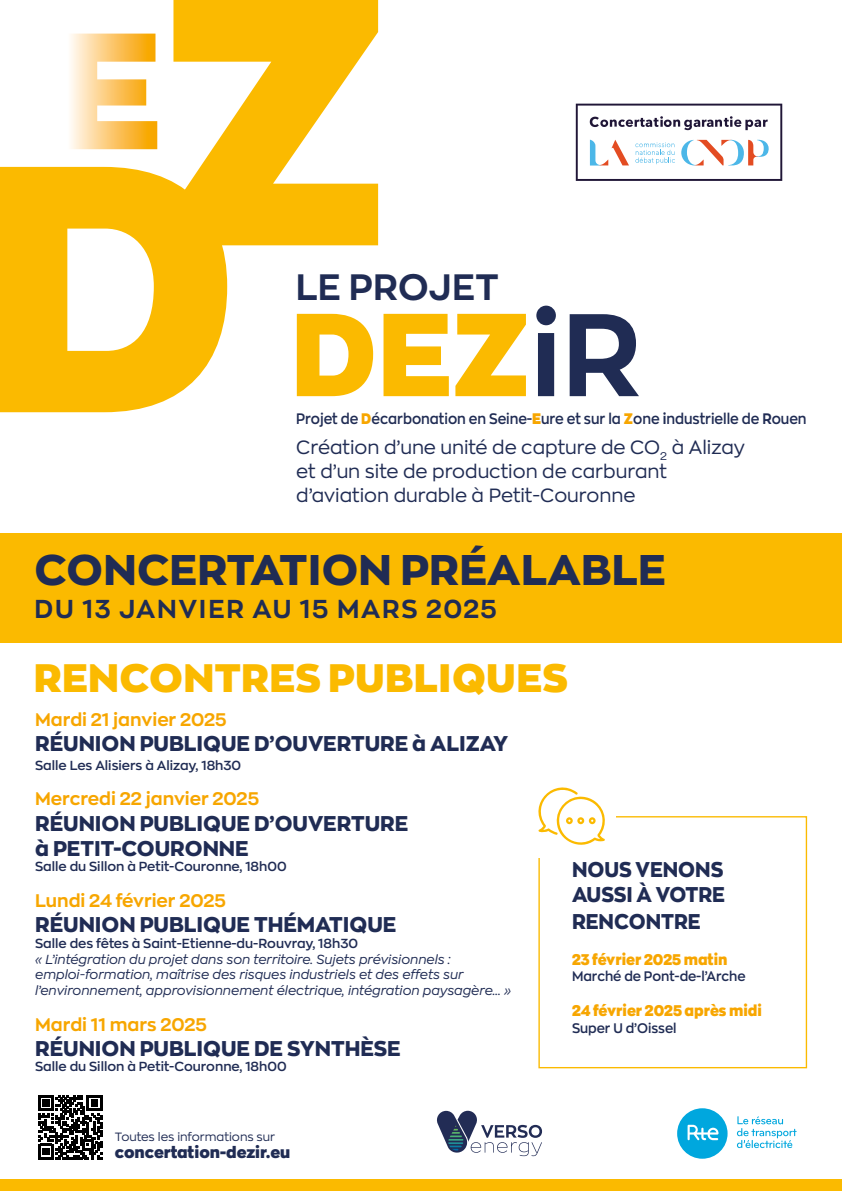
<style>
.page{position:relative;width:842px;height:1191px;background:#fff}
.page>*{position:absolute;margin:0;border:0;box-sizing:border-box;transform-origin:0 0}
.t1{font:900 115.6px "Zona Pro";color:#fbba00}
.t2{font:800 42.2px "Zona Pro";letter-spacing:.01em;color:#202c54}
.t3{font:900 39px "Zona Pro";letter-spacing:.01em;color:#fbba00}
.t4{font:700 36.2px "Zona Pro";letter-spacing:.01em;color:#202c54}
.t5{font:700 25.6px "Zona Pro";letter-spacing:.07em;color:#202c54}
.t6{font:800 21px/25.2px "Zona Pro";color:#202c54}
.t7{font:800 21px/25.2px "Zona Pro";color:#202c54;scale:.95 1}
.t8{font:19px/24px "Zona Pro";color:#202c54}
.t9{font:700 18px "Zona Pro";color:#f7a600}
.t10{font:900 15.9px "Zona Pro";color:#202c54}
.t11{font:900 15.2px "Zona Pro";color:#f7a600;scale:.95 1}
.t12{font:600 15px "Zona Pro";color:#202c54;scale:.91 1}
.t13{font:600 13.7px "Zona Pro";color:#202c54;scale:.95 1}
.t14{font:italic 13px/15.6px "Zona Pro";color:#202c54}
.t15{font:600 13px "Zona Pro";color:#202c54}
.t16{font:11.9px "Zona Pro";color:#202c54}
.s1{font-weight:700;color:#202c54}
.s2{font-weight:900;color:#f7a600}
.s3{font-weight:700}
</style>
<div class="page">
<div style="left:0;top:533px;width:842px;height:109px;background:#fbba00"></div>
<div style="left:0;top:1179px;width:842px;height:12px;background:#fbba00"></div>
<svg style="left:576px;top:104px;width:206px;height:77px"></svg>
<svg style="left:38px;top:1095px;width:64px;height:64px"></svg>
<svg style="left:437px;top:1110px;width:105px;height:46px"></svg>
<div style="left:677px;top:1108px;width:50px;height:50px;background:#00a7de;border-radius:50%"></div>
<svg style="left:687px;top:1124px;width:31px;height:16px"></svg>
<svg style="left:737px;top:1116px;width:60px;height:32px"></svg>
<div style="left:538px;top:816px;width:269px;height:252px;border:1px solid #fbba00"></div>
<div style="left:520px;top:780px;width:96px;height:78px;background:#fff"></div>
<svg style="left:538px;top:787px;width:67px;height:58px"></svg>
<svg style="left:0;top:167px;width:227px;height:245px;fill:#fbba00"></svg>
<svg style="left:71px;top:34px;width:86px;height:115px"></svg>
<svg style="left:168px;top:0;width:210px;height:245px;fill:#fbba00"></svg>
<h3 class="t4" style="left:296px;top:263px;width:204px">LE PROJET</h3>
<h1 class="t1" style="left:291px;top:275px;width:352px">DEZ<span class="s1">iR</span></h1>
<p class="t12" style="left:296px;top:409px;width:562px">Projet de <span class="s2">D</span>écarbonation en Seine-<span class="s2">E</span>ure et sur la <span class="s2">Z</span>one <span class="s3">i</span>ndustrielle de <span class="s3">R</span>ouen</p>
<h3 class="t8" style="left:296px;top:434px;width:450px">Création d’une unité de capture de CO<sub>2</sub> à Alizay et d’un site de production de carburant d’aviation durable à Petit-Couronne</h3>
<h2 class="t2" style="left:35px;top:540px;width:632px">CONCERTATION PRÉALABLE</h2>
<h3 class="t5" style="left:35px;top:591px;width:464px">DU 13 JANVIER AU 15 MARS 2025</h3>
<h3 class="t3" style="left:34px;top:651px;width:535px">RENCONTRES PUBLIQUES</h3>
<h3 class="t9" style="left:35px;top:707px;width:193px">Mardi 21 janvier 2025</h3>
<h3 class="t6" style="left:35px;top:730px;width:474px">RÉUNION PUBLIQUE D’OUVERTURE à ALIZAY</h3>
<p class="t15" style="left:35px;top:756px;width:207px">Salle Les Alisiers à Alizay, 18h30</p>
<h3 class="t9" style="left:35px;top:787px;width:225px">Mercredi 22 janvier 2025</h3>
<h3 class="t6" style="left:35px;top:810px;width:374px">RÉUNION PUBLIQUE D’OUVERTURE à PETIT-COURONNE</h3>
<p class="t15" style="left:35px;top:858px;width:253px">Salle du Sillon à Petit-Couronne, 18h00</p>
<h3 class="t9" style="left:35px;top:888px;width:192px">Lundi 24 février 2025</h3>
<h3 class="t6" style="left:35px;top:911px;width:363px">RÉUNION PUBLIQUE THÉMATIQUE</h3>
<p class="t15" style="left:35px;top:934px;width:324px">Salle des fêtes à Saint-Etienne-du-Rouvray, 18h30</p>
<p class="t14" style="left:35px;top:950px;width:477px">« L’intégration du projet dans son territoire. Sujets prévisionnels : emploi-formation, maîtrise des risques industriels et des effets sur l’environnement, approvisionnement électrique, intégration paysagère… »</p>
<h3 class="t9" style="left:35px;top:1012px;width:173px">Mardi 11 mars 2025</h3>
<h3 class="t6" style="left:35px;top:1035px;width:367px">RÉUNION PUBLIQUE DE SYNTHÈSE</h3>
<p class="t15" style="left:35px;top:1058px;width:253px">Salle du Sillon à Petit-Couronne, 18h00</p>
<p class="t16" style="left:115px;top:1128px;width:162px">Toutes les informations sur</p>
<p class="t10" style="left:115px;top:1141px;width:177px">concertation-dezir.eu</p>
<h3 class="t7" style="left:572px;top:856px;width:163px">NOUS VENONS<br>AUSSI À VOTRE</h3>
<h3 class="t7" style="left:572px;top:908px;width:137px">RENCONTRE</h3>
<p class="t11" style="left:572px;top:948px;width:165px">23 février 2025 matin</p>
<p class="t13" style="left:572px;top:967px;width:184px">Marché de Pont-de-l’Arche</p>
<p class="t11" style="left:572px;top:1000px;width:201px">24 février 2025 après midi</p>
<p class="t13" style="left:572px;top:1018px;width:112px">Super U d’Oissel</p>
</div>
